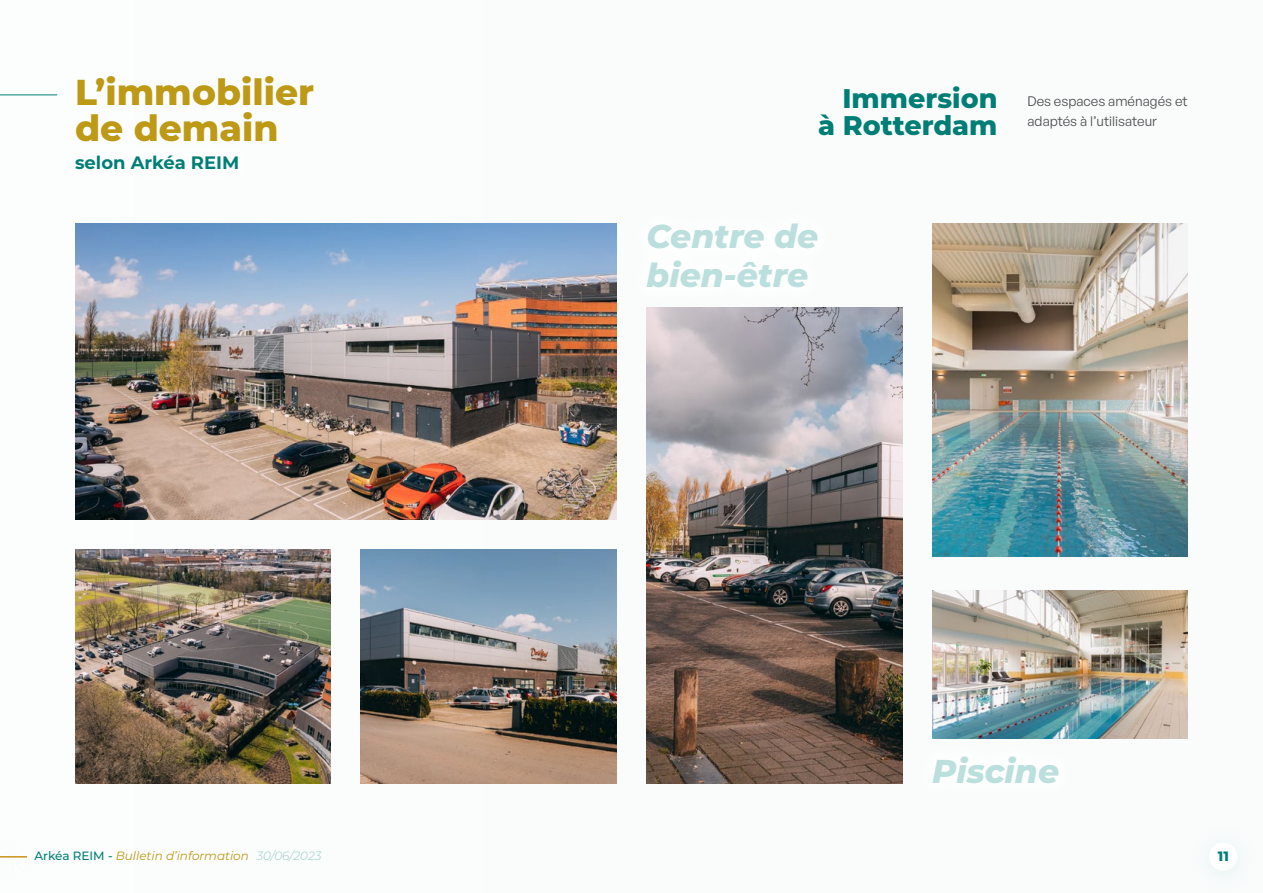
<style>
.page{position:relative;width:1263px;height:893px;background:#fafcfc}
.page>*{position:absolute;margin:0;border:0;box-sizing:border-box;transform-origin:0 0}
.t1{font:800 36px/36px "Montserrat";color:#bd9916}
.t2{font:italic 800 33px/39px "Montserrat";color:#bbdfdd}
.t3{font:800 27px/27px "Montserrat";color:#007e76;text-align:right}
.t4{font:700 18px "Montserrat";color:#007e76}
.t5{font:13.5px/19.5px "General Sans";color:#4b4b4d}
.t6{font:800 13.5px "Montserrat";color:#007e76}
.t7{font:italic 12px "Montserrat";color:#bd9916}
.s1{font-weight:500;font-style:normal;color:#007e76}
.s2{font-weight:300;color:#96ceca}
</style>
<div class="page">
<div style="left:1209px;top:842px;width:29px;height:29px;background:#fff;border-radius:50%"></div>
<svg style="left:0;top:856px;width:27px;height:1px"></svg>
<hr style="left:0;top:95px;width:57px;height:1px;background:#007e76">
<div style="left:59px;top:139px;width:196px;height:47px;background:#fff"></div>
<div style="left:916px;top:740px;width:159px;height:61px;background:#fff"></div>
<div style="left:630px;top:206px;width:205px;height:99px;background:#fff"></div>
<img style="left:75px;top:224px;width:541px;height:296px">
<img style="left:646px;top:308px;width:256px;height:476px">
<img style="left:361px;top:550px;width:255px;height:234px">
<img style="left:932px;top:590px;width:256px;height:148px">
<img style="left:932px;top:223px;width:256px;height:334px">
<img style="left:75px;top:550px;width:256px;height:234px">
<h1 class="t1" style="left:75px;top:73px;width:241px">L’immobilier de demain</h1>
<h3 class="t4" style="left:75px;top:150px;width:166px">selon Arkéa REIM</h3>
<h3 class="t3" style="left:818px;top:83px;width:181px">Immersion<br>à Rotterdam</h3>
<p class="t5" style="left:1027px;top:91px;width:162px">Des espaces aménagés et adaptés à l’utilisateur</p>
<h2 class="t2" style="left:646px;top:215px;width:173px">Centre de bien-être</h2>
<h2 class="t2" style="left:932px;top:750px;width:128px">Piscine</h2>
<p class="t7" style="left:34px;top:848px;width:288px"><span class="s1">Arkéa REIM -</span> Bulletin d’information <span class="s2">30/06/2023</span></p>
<p class="t6" style="left:1218px;top:846px;width:12px">11</p>
</div>
